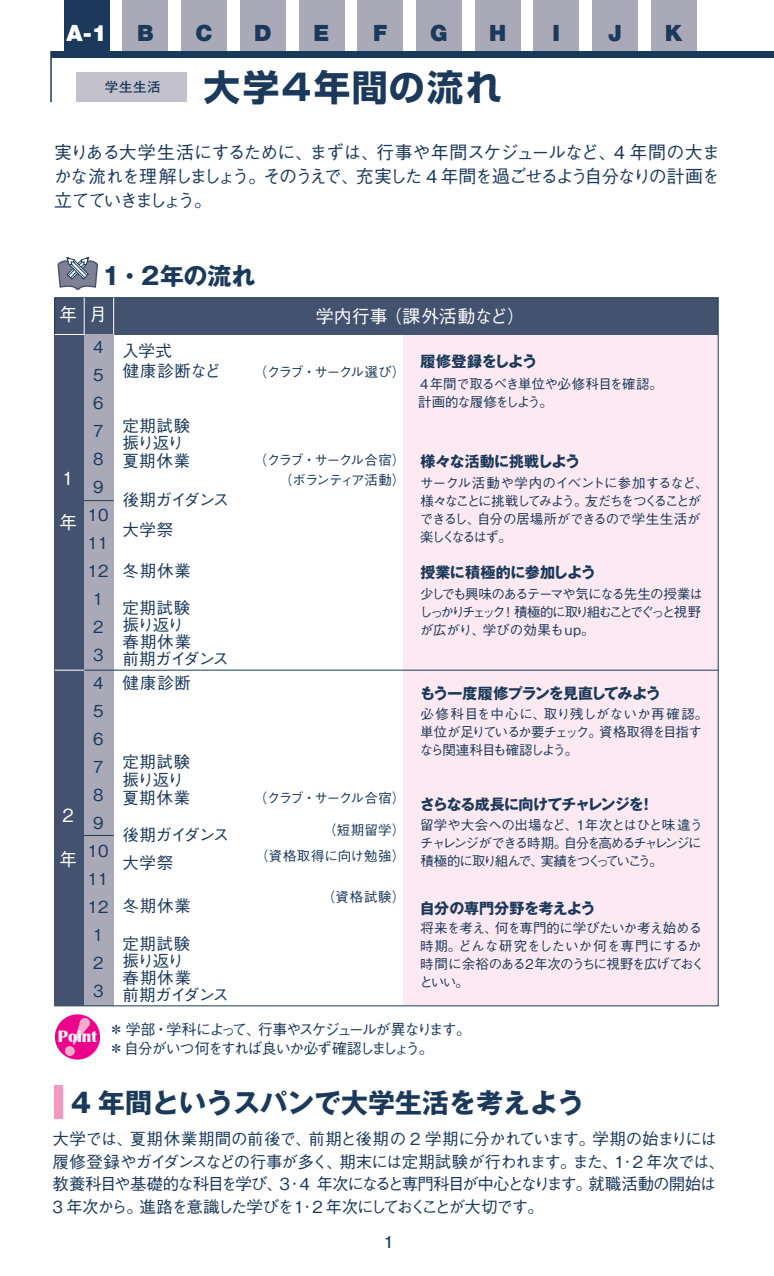
<style>
.page{position:relative;width:774px;height:1276px;background:#fff}
.page>*{position:absolute;margin:0;border:0;box-sizing:border-box;transform-origin:0 0}
.t1{font:700 36px "Shin Go Pro";letter-spacing:.07em;color:#1b395a}
.t2{font:700 27px "Gothic MB101 Pro";color:#1b395a}
.t3{font:700 24px "Gothic MB101 Pro";letter-spacing:-.02em;color:#1b395a}
.t4{font:900 22.5px "Helvetica Neue";color:#1b395a}
.t5{font:900 22.5px "Helvetica Neue";color:#fff}
.t6{font:500 18px/24px "Gothic BBB Pro";letter-spacing:-.125em;color:#1b395a;text-align:justify}
.t7{font:500 18px "Gothic BBB Pro";letter-spacing:-.005em;color:#fff}
.t8{font:700 16.8px "Britannic";color:#fff}
.t9{font:500 16.5px/22.5px "Gothic BBB Pro";letter-spacing:-.065em;color:#1b395a}
.t10{font:500 16.5px/17.1px "Gothic BBB Pro";letter-spacing:-.045em;color:#1b395a}
.t11{font:500 16.5px/27.9px "Gothic BBB Pro";color:#1b395a;text-align:center}
.t12{font:500 16.5px/18px "Gothic BBB Pro";letter-spacing:.025em;color:#1b395a}
.t13{font:500 16.5px "Gothic BBB Pro";letter-spacing:-.07em;color:#1b395a}
.t14{font:500 16.5px/19.5px "Gothic BBB Pro";letter-spacing:.035em;color:#1b395a}
.t15{font:700 16.5px "Futo Go B101 Pro";color:#1b395a}
.t16{font:500 15px "Gothic BBB Pro";letter-spacing:-.13em;color:#1b395a}
.t17{font:700 15px "Gothic MB101 Pro";letter-spacing:-.04em;color:#1b395a}
.t18{font:500 15px "Gothic BBB Pro";letter-spacing:-.11em;color:#1b395a}
.t19{font:700 15px "Gothic MB101 Pro";letter-spacing:-.02em;color:#1b395a}
.t20{font:700 15px "Gothic MB101 Pro";letter-spacing:-.06em;color:#1b395a}
.t21{font:700 15px "Gothic MB101 Pro";letter-spacing:-.065em;color:#1b395a}
.t22{font:500 13.5px/18px "Gothic BBB Pro";letter-spacing:-.08em;color:#1b395a;text-align:right}
.t23{font:500 13.5px/18px "Gothic BBB Pro";letter-spacing:-.045em;color:#1b395a}
.t24{font:500 13.5px/18px "Gothic BBB Pro";letter-spacing:-.1em;color:#1b395a}
.t25{font:500 13.5px/18px "Gothic BBB Pro";letter-spacing:-.035em;color:#1b395a}
.t26{font:500 13.5px/18px "Gothic BBB Pro";letter-spacing:-.06em;color:#1b395a}
.t27{font:500 13.5px "Gothic BBB Pro";letter-spacing:-.11em;color:#1b395a}
.t28{font:500 13.5px "Gothic BBB Pro";letter-spacing:.035em;color:#1b395a}
.t29{font:700 13.5px "Futo Go B101 Pro";color:#1b395a}
</style>
<div class="page">
<div style="left:403px;top:334px;width:315px;height:672px;background:#fce9f1"></div>
<div style="left:55px;top:298px;width:663px;height:36px;background:#43526e"></div>
<div style="left:84px;top:334px;width:30px;height:672px;background:#a9a9b8"></div>
<div style="left:55px;top:334px;width:29px;height:672px;background:#43526e"></div>
<div style="left:55px;top:1085px;width:8px;height:34px;background:#f499c2"></div>
<hr style="left:84px;top:298px;width:1px;height:36px;background:#fff">
<hr style="left:113px;top:298px;width:1px;height:36px;background:#fff">
<svg style="left:55px;top:334px;width:29px;height:1px"></svg>
<hr style="left:84px;top:669px;width:634px;height:1px;background:#1b395a">
<hr style="left:84px;top:835px;width:30px;height:1px;background:#1b395a">
<hr style="left:84px;top:500px;width:30px;height:1px;background:#1b395a">
<svg style="left:55px;top:669px;width:29px;height:1px"></svg>
<div style="left:55px;top:1014px;width:45px;height:45px;background:#ed028c;border-radius:50%"></div>
<svg style="left:57px;top:257px;width:41px;height:33px"></svg>
<div style="left:240px;top:0;width:46px;height:51px;background:#a9a9b8"></div>
<div style="left:298px;top:0;width:46px;height:51px;background:#a9a9b8"></div>
<div style="left:357px;top:0;width:46px;height:51px;background:#a9a9b8"></div>
<div style="left:416px;top:0;width:46px;height:51px;background:#a9a9b8"></div>
<div style="left:475px;top:0;width:45px;height:51px;background:#a9a9b8"></div>
<div style="left:533px;top:0;width:46px;height:51px;background:#a9a9b8"></div>
<div style="left:592px;top:0;width:46px;height:51px;background:#a9a9b8"></div>
<div style="left:651px;top:0;width:45px;height:51px;background:#a9a9b8"></div>
<div style="left:181px;top:0;width:46px;height:51px;background:#a9a9b8"></div>
<div style="left:122px;top:0;width:46px;height:51px;background:#a9a9b8"></div>
<svg style="left:50px;top:51px;width:724px;height:52px"></svg>
<div style="left:51px;top:51px;width:723px;height:6px;background:#1b395a"></div>
<div style="left:77px;top:72px;width:110px;height:30px;background:#c3c2cc"></div>
<div style="left:64px;top:0;width:46px;height:51px;background:#1b395a"></div>
<svg style="left:63px;top:1015px;width:29px;height:42px"></svg>
<h3 class="t4" style="left:137px;top:19px;width:18px">B</h3>
<h3 class="t4" style="left:196px;top:19px;width:19px">C</h3>
<h3 class="t4" style="left:254px;top:19px;width:19px">D</h3>
<h3 class="t4" style="left:314px;top:19px;width:17px">E</h3>
<h3 class="t4" style="left:373px;top:19px;width:16px">F</h3>
<h3 class="t4" style="left:430px;top:19px;width:19px">G</h3>
<h3 class="t4" style="left:489px;top:19px;width:19px">H</h3>
<h3 class="t4" style="left:552px;top:19px;width:9px">I</h3>
<h3 class="t4" style="left:608px;top:19px;width:15px">J</h3>
<h3 class="t4" style="left:665px;top:19px;width:19px">K</h3>
<p class="t29" style="left:105px;top:76px;width:57px">学生生活</p>
<h1 class="t1" style="left:204px;top:59px;width:299px">大学4年間の流れ</h1>
<h3 class="t5" style="left:67px;top:19px;width:42px">A-1</h3>
<h3 class="t6" style="left:54px;top:138px;width:668px">実りある大学生活にするために、まずは、行事や年間スケジュールなど、4 年間の大まかな流れを理解しましょう。そのうえで、充実した 4 年間を過ごせるよう自分なりの計画を立てていきましょう。</h3>
<h3 class="t7" style="left:59px;top:300px;width:19px">年</h3>
<h3 class="t7" style="left:63px;top:464px;width:13px">1</h3>
<h3 class="t7" style="left:59px;top:508px;width:19px">年</h3>
<h3 class="t7" style="left:63px;top:800px;width:13px">2</h3>
<h3 class="t7" style="left:59px;top:845px;width:19px">年</h3>
<h3 class="t3" style="left:99px;top:255px;width:158px">１・２年の流れ</h3>
<h3 class="t7" style="left:89px;top:300px;width:19px">月</h3>
<h3 class="t7" style="left:316px;top:302px;width:211px">学内行事（課外活動など）</h3>
<p class="t14" style="left:122px;top:339px;width:100px">入学式<br>健康診断など</p>
<p class="t19" style="left:420px;top:349px;width:118px">履修登録をしよう</p>
<p class="t12" style="left:122px;top:414px;width:69px">定期試験振り返り夏期休業</p>
<p class="t11" style="left:88px;top:331px;width:22px">4<br>5<br>6<br>7<br>8<br>9<br>10<br>11<br>12<br>1<br>2<br>3<br>4<br>5<br>6<br>7<br>8<br>9<br>10<br>11<br>12<br>1<br>2<br>3</p>
<p class="t27" style="left:254px;top:361px;width:153px">（クラブ・サークル選び）</p>
<p class="t26" style="left:418px;top:374px;width:247px">４年間で取るべき単位や必修科目を確認。計画的な履修をしよう。</p>
<p class="t19" style="left:420px;top:448px;width:161px">様々な活動に挑戦しよう</p>
<p class="t22" style="left:420px;top:472px;width:290px;text-align:left">サークル活動や学内のイベントに参加するなど、様々なことに挑戦してみよう。友だちをつくることができるし、自分の居場所ができるので学生生活が楽しくなるはず。</p>
<p class="t22" style="left:254px;top:449px;width:153px;line-height:19.5px">（クラブ・サークル合宿）（ボランティア活動）</p>
<p class="t13" style="left:122px;top:487px;width:108px">後期ガイダンス</p>
<p class="t10" style="left:122px;top:519px;width:53px">大学祭</p>
<p class="t10" style="left:122px;top:560px;width:70px">冬期休業</p>
<p class="t17" style="left:420px;top:559px;width:177px">授業に積極的に参加しよう</p>
<p class="t24" style="left:419px;top:583px;width:285px">少しでも興味のあるテーマや気になる先生の授業はしっかりチェック！積極的に取り組むことでぐっと視野が広がり、学びの効果もup。</p>
<p class="t10" style="left:122px;top:597px;width:108px">定期試験<br>振り返り<br>春期休業<br>前期ガイダンス</p>
<p class="t10" style="left:123px;top:672px;width:70px">健康診断</p>
<p class="t20" style="left:420px;top:681px;width:242px">もう一度履修プランを見直してみよう</p>
<p class="t25" style="left:420px;top:703px;width:290px">必修科目を中心に、取り残しがないか再確認。単位が足りているか要チェック。資格取得を目指すなら関連科目も確認しよう。</p>
<p class="t12" style="left:122px;top:751px;width:69px">定期試験振り返り夏期休業</p>
<p class="t27" style="left:254px;top:787px;width:153px">（クラブ・サークル合宿）</p>
<p class="t22" style="left:323px;top:819px;width:84px">（短期留学）</p>
<p class="t21" style="left:420px;top:791px;width:235px">さらなる成長に向けてチャレンジを！</p>
<p class="t22" style="left:420px;top:814px;width:285px;text-align:justify">留学や大会への出場など、１年次とはひと味違うチャレンジができる時期。自分を高めるチャレンジに積極的に取り組んで、実績をつくっていこう。</p>
<p class="t13" style="left:122px;top:821px;width:108px">後期ガイダンス</p>
<p class="t28" style="left:255px;top:845px;width:152px">（資格取得に向け勉強）</p>
<p class="t10" style="left:122px;top:852px;width:53px">大学祭</p>
<p class="t22" style="left:322px;top:886px;width:85px">（資格試験）</p>
<p class="t10" style="left:122px;top:895px;width:70px">冬期休業</p>
<p class="t17" style="left:420px;top:895px;width:177px">自分の専門分野を考えよう</p>
<p class="t23" style="left:420px;top:917px;width:286px">将来を考え、何を専門的に学びたいか考え始める時期。どんな研究をしたいか何を専門にするか時間に余裕のある２年次のうちに視野を広げておくといい。</p>
<p class="t10" style="left:122px;top:933px;width:108px">定期試験<br>振り返り<br>春期休業<br>前期ガイダンス</p>
<p class="t8" style="left:58px;top:1026px;width:41px">Point</p>
<p class="t16" style="left:109px;top:1017px;width:364px">＊学部・学科によって、行事やスケジュールが異なります。</p>
<p class="t18" style="left:109px;top:1036px;width:327px">＊自分がいつ何をすれば良いか必ず確認しましょう。</p>
<h2 class="t2" style="left:71px;top:1080px;width:515px">4 年間というスパンで大学生活を考えよう</h2>
<p class="t9" style="left:52px;top:1125px;width:674px">大学では、夏期休業期間の前後で、前期と後期の 2 学期に分かれています。学期の始まりには履修登録やガイダンスなどの行事が多く、期末には定期試験が行われます。また、1･2 年次では、教養科目や基礎的な科目を学び、3･4 年次になると専門科目が中心となります。就職活動の開始は3 年次から。進路を意識した学びを1･2 年次にしておくことが大切です。</p>
<p class="t15" style="left:384px;top:1228px;width:11px">1</p>
</div>
